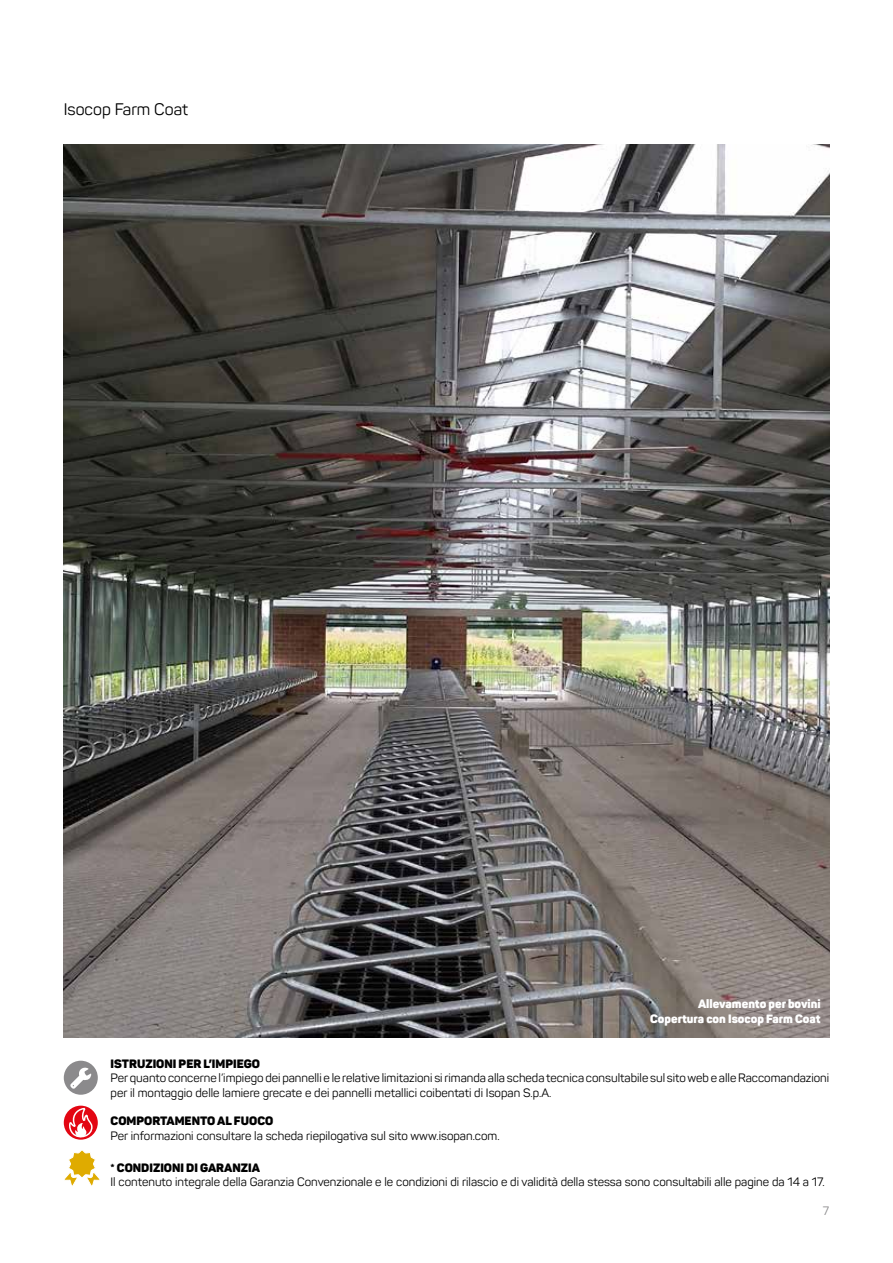
<style>
.page{position:relative;width:893px;height:1263px;background:#fff}
.page>*{position:absolute;margin:0;border:0;box-sizing:border-box;transform-origin:0 0}
.t1{font:16.5px "Panton";color:#000}
.t2{font:12px/14.4px "Panton";color:#000}
.t3{font:900 12px "Panton";color:#000}
.t4{font:900 12px/14.4px "Panton";color:#fff;text-align:right}
.t5{font:12px "Panton";color:#8b8a8c}
</style>
<div class="page">
<img style="left:64px;top:145px;width:765px;height:892px">
<svg style="left:64px;top:1106px;width:34px;height:34px"></svg>
<div style="left:64px;top:1061px;width:34px;height:34px;background:#8b8a8c;border-radius:50%"></div>
<svg style="left:70px;top:1067px;width:21px;height:22px"></svg>
<svg style="left:63px;top:1108px;width:37px;height:78px"></svg>
<h1 class="t1" style="left:64px;top:99px;width:126px">Isocop Farm Coat</h1>
<p class="t4" style="left:650px;top:996px;width:172px">Allevamento per bovini<br>Copertura con Isocop Farm Coat</p>
<p class="t3" style="left:111px;top:1056px;width:151px">ISTRUZIONI PER L’IMPIEGO</p>
<p class="t2" style="left:111px;top:1071px;width:720px">Per quanto concerne l’impiego dei pannelli e le relative limitazioni si rimanda alla scheda tecnica consultabile sul sito web e alle Raccomandazioni per il montaggio delle lamiere grecate e dei pannelli metallici coibentati di Isopan S.p.A.</p>
<p class="t3" style="left:111px;top:1113px;width:164px">COMPORTAMENTO AL FUOCO</p>
<p class="t2" style="left:111px;top:1128px;width:391px">Per informazioni consultare la scheda riepilogativa sul sito www.isopan.com.</p>
<p class="t3" style="left:111px;top:1160px;width:151px">* CONDIZIONI DI GARANZIA</p>
<p class="t2" style="left:111px;top:1175px;width:716px">Il contenuto integrale della Garanzia Convenzionale e le condizioni di rilascio e di validità della stessa sono consultabili alle pagine da 14 a 17.</p>
<p class="t5" style="left:823px;top:1203px;width:8px">7</p>
</div>
